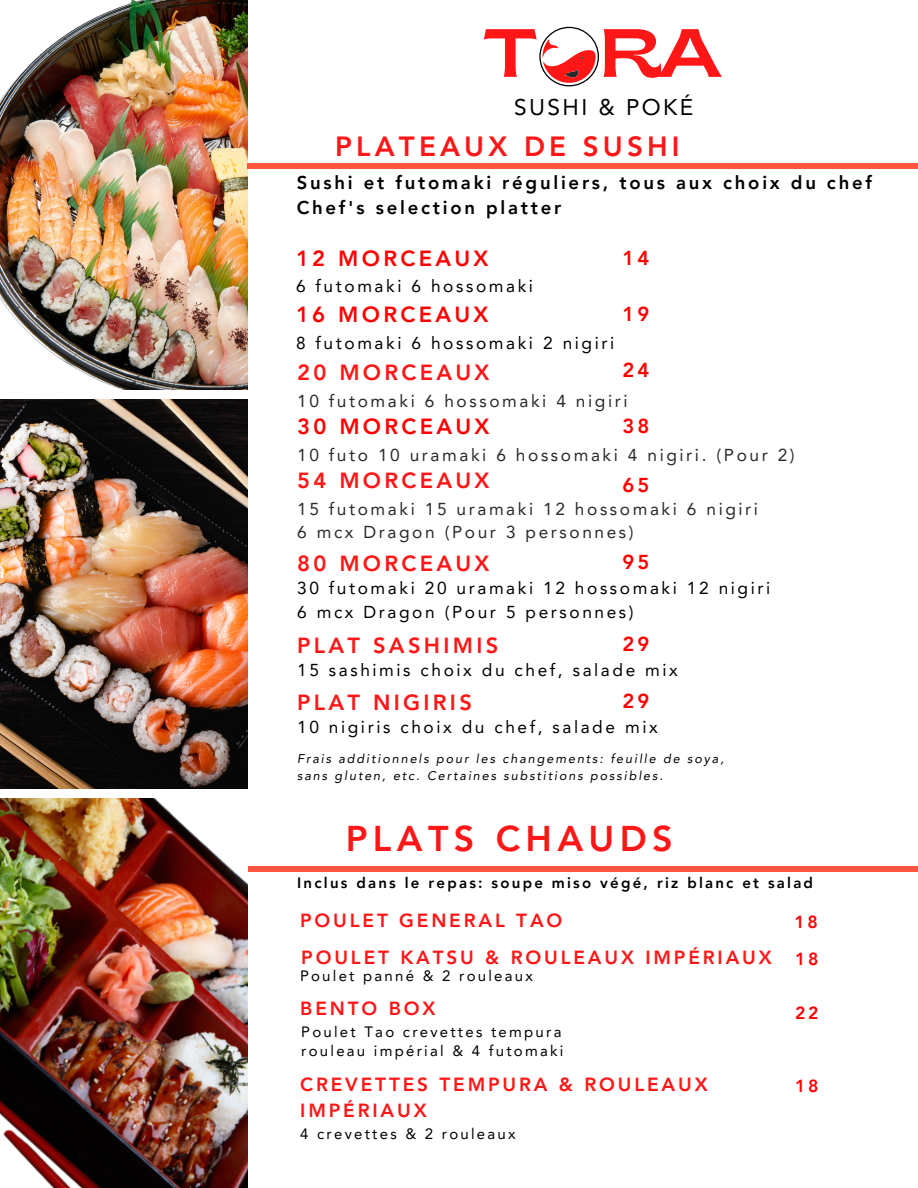
<style>
.page{position:relative;width:918px;height:1188px;background:#fff}
.page>*{position:absolute;margin:0;border:0;box-sizing:border-box;transform-origin:0 0}
.t1{font:semi-expanded 68.25px "Brice";color:#ff1616}
.t2{font:800 35.7px "Avenir LT Pro";letter-spacing:.15em;color:#ff1616}
.t3{font:800 27.75px "Avenir LT Pro";letter-spacing:.15em;color:#ff1616}
.t4{font:22.65px "Avenir LT Pro";letter-spacing:.105em;color:#000}
.t5{font:800 21.9px "Avenir LT Pro";letter-spacing:.15em;color:#ff1616}
.t6{font:800 21.9px "Avenir LT Pro";letter-spacing:.15em;color:#f00}
.t7{font:800 20.1px "Avenir LT Pro";letter-spacing:.15em;color:#f00}
.t8{font:800 19.05px/25.8px "Avenir LT Pro";letter-spacing:.15em;color:#ff1616}
.t9{font:800 18.45px "Avenir LT Pro";letter-spacing:.15em;color:#000}
.t10{font:800 17.4px "Avenir LT Pro";letter-spacing:.15em;color:#f00}
.t11{font:17.25px "Avenir LT Pro";letter-spacing:.15em;color:#000}
.t12{font:17.25px "Avenir LT Pro";letter-spacing:.15em;color:#2a2a2a}
.t13{font:15px "Avenir LT Pro";letter-spacing:.15em;color:#000}
.t14{font:800 15px "Avenir LT Pro";letter-spacing:.15em;color:#000}
.t15{font:italic 12.6px "Avenir LT Pro";letter-spacing:.15em;color:#000}
</style>
<div class="page">
<img style="left:0;top:0;width:247px;height:389px">
<img style="left:0;top:399px;width:247px;height:390px">
<img style="left:0;top:799px;width:247px;height:389px">
<svg style="left:539px;top:27px;width:60px;height:59px"></svg>
<hr style="left:248px;top:164px;width:670px;height:4px;background:#ff553d">
<hr style="left:248px;top:867px;width:670px;height:4px;background:#ff553d">
<p class="t1" style="left:482px;top:26px;width:57px">T</p>
<p class="t1" style="left:598px;top:26px;width:125px">RA</p>
<p class="t4" style="left:514px;top:98px;width:181px">SUSHI &amp; POKÉ</p>
<p class="t3" style="left:335px;top:135px;width:346px">PLATEAUX DE SUSHI</p>
<p class="t9" style="left:297px;top:175px;width:577px">Sushi et futomaki réguliers, tous aux choix du chef</p>
<p class="t9" style="left:297px;top:200px;width:266px">Chef's selection platter</p>
<p class="t6" style="left:296px;top:249px;width:194px">12 MORCEAUX</p>
<p class="t7" style="left:622px;top:249px;width:28px">14</p>
<p class="t11" style="left:296px;top:279px;width:239px">6 futomaki 6 hossomaki</p>
<p class="t6" style="left:296px;top:305px;width:194px">16 MORCEAUX</p>
<p class="t7" style="left:622px;top:306px;width:28px">19</p>
<p class="t11" style="left:296px;top:336px;width:320px">8 futomaki 6 hossomaki 2 nigiri</p>
<p class="t5" style="left:297px;top:363px;width:194px">20 MORCEAUX</p>
<p class="t7" style="left:622px;top:362px;width:28px">24</p>
<p class="t12" style="left:297px;top:394px;width:332px">10 futomaki 6 hossomaki 4 nigiri</p>
<p class="t6" style="left:297px;top:417px;width:194px">30 MORCEAUX</p>
<p class="t7" style="left:622px;top:418px;width:28px">38</p>
<p class="t12" style="left:297px;top:448px;width:499px">10 futo 10 uramaki 6 hossomaki 4 nigiri. (Pour 2)</p>
<p class="t5" style="left:297px;top:471px;width:194px">54 MORCEAUX</p>
<p class="t7" style="left:622px;top:477px;width:28px">65</p>
<p class="t12" style="left:297px;top:502px;width:462px">15 futomaki 15 uramaki 12 hossomaki 6 nigiri</p>
<p class="t12" style="left:297px;top:525px;width:338px">6 mcx Dragon (Pour 3 personnes)</p>
<p class="t5" style="left:297px;top:554px;width:194px">80 MORCEAUX</p>
<p class="t7" style="left:622px;top:554px;width:28px">95</p>
<p class="t11" style="left:297px;top:581px;width:475px">30 futomaki 20 uramaki 12 hossomaki 12 nigiri</p>
<p class="t11" style="left:297px;top:605px;width:338px">6 mcx Dragon (Pour 5 personnes)</p>
<p class="t5" style="left:297px;top:637px;width:203px">PLAT SASHIMIS</p>
<p class="t7" style="left:622px;top:636px;width:28px">29</p>
<p class="t11" style="left:297px;top:663px;width:382px">15 sashimis choix du chef, salade mix</p>
<p class="t5" style="left:297px;top:694px;width:176px">PLAT NIGIRIS</p>
<p class="t7" style="left:622px;top:693px;width:28px">29</p>
<p class="t11" style="left:297px;top:720px;width:362px">10 nigiris choix du chef, salade mix</p>
<p class="t15" style="left:297px;top:753px;width:428px">Frais additionnels pour les changements: feuille de soya,</p>
<p class="t15" style="left:297px;top:770px;width:367px">sans gluten, etc. Certaines substitions possibles.</p>
<p class="t2" style="left:346px;top:824px;width:328px">PLATS CHAUDS</p>
<p class="t14" style="left:297px;top:877px;width:517px">Inclus dans le repas: soupe miso végé, riz blanc et salad</p>
<p class="t8" style="left:300px;top:909px;width:264px">POULET GENERAL TAO</p>
<p class="t10" style="left:794px;top:915px;width:25px">18</p>
<p class="t8" style="left:301px;top:946px;width:472px">POULET KATSU &amp; ROULEAUX IMPÉRIAUX</p>
<p class="t10" style="left:795px;top:951px;width:25px">18</p>
<p class="t8" style="left:300px;top:997px;width:137px">BENTO BOX</p>
<p class="t10" style="left:795px;top:1006px;width:25px">22</p>
<p class="t13" style="left:301px;top:1025px;width:262px">Poulet Tao crevettes tempura</p>
<p class="t13" style="left:301px;top:1045px;width:264px">rouleau impérial &amp; 4 futomaki</p>
<p class="t8" style="left:300px;top:1074px;width:409px">CREVETTES TEMPURA &amp; ROULEAUX<br>IMPÉRIAUX</p>
<p class="t10" style="left:795px;top:1079px;width:25px">18</p>
<p class="t13" style="left:300px;top:1128px;width:217px">4 crevettes &amp; 2 rouleaux</p>
<p class="t13" style="left:300px;top:970px;width:234px">Poulet panné &amp; 2 rouleaux</p>
</div>
